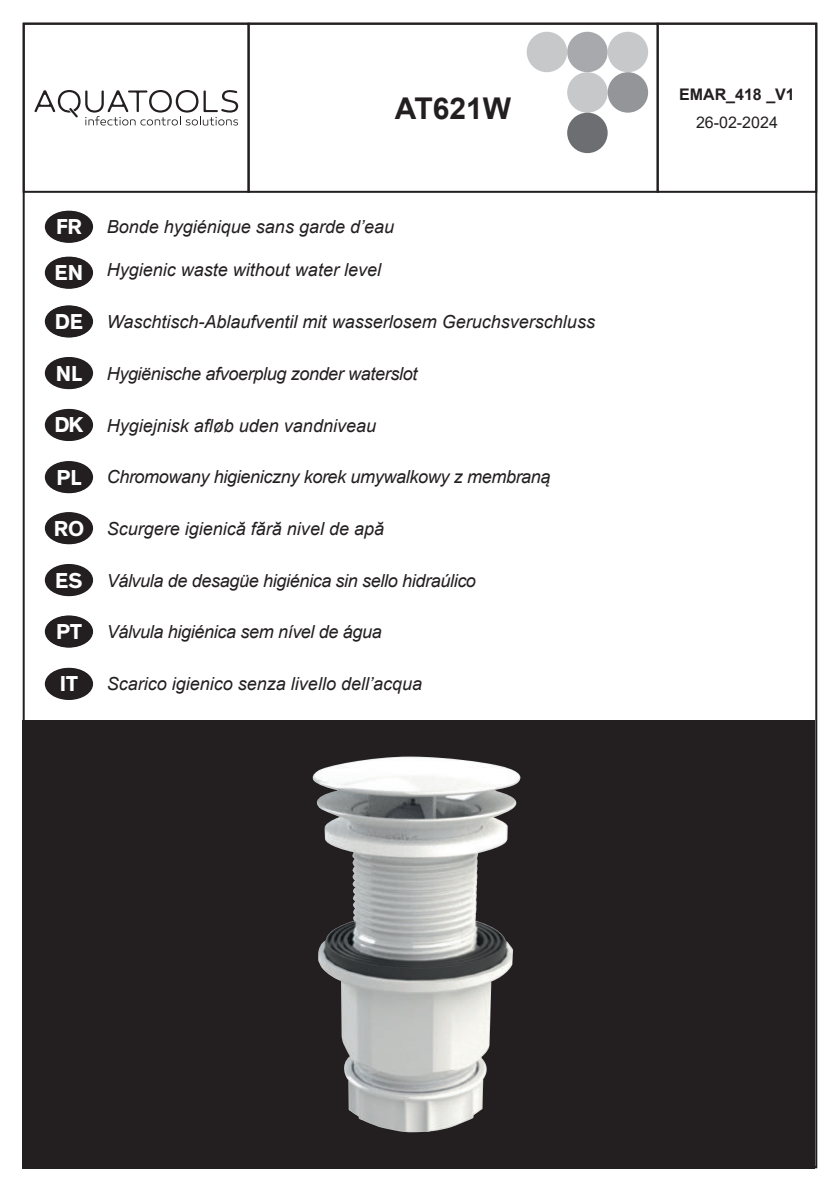
<style>
.page{position:relative;width:840px;height:1191px;background:#fff}
.page>*{position:absolute;margin:0;border:0;box-sizing:border-box;transform-origin:0 0}
.t1{font:700 30px "Arial";color:#231f20}
.t2{font:700 22px "Theinhardt";color:#fff}
.t3{font:italic 18px "Arial";color:#231f20}
.t4{font:italic 18px "Arial";letter-spacing:-.02em;color:#231f20}
.t5{font:700 16px "Arial";color:#231f20}
.t6{font:16px "Arial";color:#231f20}
</style>
<div class="page">
<div style="left:45px;top:257px;width:48px;height:32px;background:#231f20;border-radius:50%"></div>
<div style="left:45px;top:211px;width:48px;height:32px;background:#231f20;border-radius:50%"></div>
<div style="left:45px;top:305px;width:48px;height:32px;background:#231f20;border-radius:50%"></div>
<div style="left:45px;top:357px;width:48px;height:32px;background:#231f20;border-radius:50%"></div>
<div style="left:45px;top:409px;width:47px;height:31px;background:#929191;border-radius:50%"></div>
<div style="left:45px;top:409px;width:48px;height:32px;background:#231f20;border-radius:50%"></div>
<div style="left:45px;top:461px;width:48px;height:32px;background:#231f20;border-radius:50%"></div>
<div style="left:45px;top:512px;width:48px;height:32px;background:#231f20;border-radius:50%"></div>
<div style="left:45px;top:564px;width:48px;height:32px;background:#231f20;border-radius:50%"></div>
<div style="left:45px;top:615px;width:48px;height:32px;background:#231f20;border-radius:50%"></div>
<div style="left:45px;top:668px;width:47px;height:31px;background:#7b7979;border-radius:50%"></div>
<div style="left:45px;top:668px;width:48px;height:32px;background:#231f20;border-radius:50%"></div>
<svg style="left:34px;top:90px;width:204px;height:35px"></svg>
<div style="left:23px;top:23px;width:226px;height:170px;border:2px solid #231f20"></div>
<div style="left:247px;top:23px;width:411px;height:170px;border:2px solid #231f20"></div>
<div style="left:656px;top:23px;width:160px;height:170px;border:2px solid #231f20"></div>
<div style="left:567px;top:32px;width:40px;height:40px;background:#a8a9ad;border-radius:50%"></div>
<div style="left:567px;top:72px;width:40px;height:41px;background:#c7c8ca;border-radius:50%"></div>
<div style="left:607px;top:32px;width:40px;height:40px;background:#c7c8ca;border-radius:50%"></div>
<div style="left:526px;top:32px;width:41px;height:40px;background:#c7c8ca;border-radius:50%"></div>
<div style="left:607px;top:72px;width:40px;height:41px;background:#939598;border-radius:50%"></div>
<div style="left:567px;top:113px;width:40px;height:40px;background:#6d6e71;border-radius:50%"></div>
<div style="left:23px;top:720px;width:791px;height:448px;background:#231f20"></div>
<img style="left:312px;top:756px;width:208px;height:376px">
<h1 class="t1" style="left:394px;top:97px;width:118px">AT621W</h1>
<p class="t2" style="left:56px;top:214px;width:28px">FR</p>
<p class="t2" style="left:55px;top:260px;width:30px">ENFR</p>
<p class="t2" style="left:55px;top:308px;width:30px">DE</p>
<p class="t2" style="left:56px;top:308px;width:28px">FR</p>
<p class="t2" style="left:56px;top:360px;width:28px">NL</p>
<p class="t2" style="left:56px;top:360px;width:28px">FR</p>
<p class="t2" style="left:55px;top:412px;width:30px">DKFR</p>
<p class="t2" style="left:56px;top:464px;width:28px">FRPL</p>
<p class="t2" style="left:54px;top:515px;width:32px">ROFR</p>
<p class="t2" style="left:55px;top:567px;width:29px">ESFR</p>
<p class="t2" style="left:56px;top:618px;width:28px">FRPT</p>
<p class="t2" style="left:56px;top:671px;width:28px">FRIT</p>
<p class="t3" style="left:107px;top:220px;width:289px">Bonde hygiénique sans garde d’eau</p>
<p class="t3" style="left:107px;top:263px;width:276px">Hygienic waste without water level</p>
<p class="t3" style="left:107px;top:315px;width:489px">Waschtisch-Ablaufventil mit wasserlosem Geruchsverschluss</p>
<p class="t4" style="left:107px;top:367px;width:312px">Hygiënische afvoerplug zonder waterslot</p>
<p class="t3" style="left:107px;top:413px;width:271px">Hygiejnisk afløb uden vandniveau</p>
<p class="t4" style="left:107px;top:465px;width:445px">Chromowany higieniczny korek umywalkowy z membraną</p>
<p class="t3" style="left:107px;top:517px;width:279px">Scurgere igienică fără nivel de apă</p>
<p class="t4" style="left:107px;top:573px;width:370px">Válvula de desagüe higiénica sin sello hidraúlico</p>
<p class="t4" style="left:107px;top:625px;width:276px">Válvula higiénica sem nível de água</p>
<p class="t3" style="left:107px;top:677px;width:317px">Scarico igienico senza livello dell’acqua</p>
<p class="t5" style="left:678px;top:88px;width:117px">EMAR_418 _V1</p>
<p class="t6" style="left:695px;top:116px;width:83px">26-02-2024</p>
</div>
